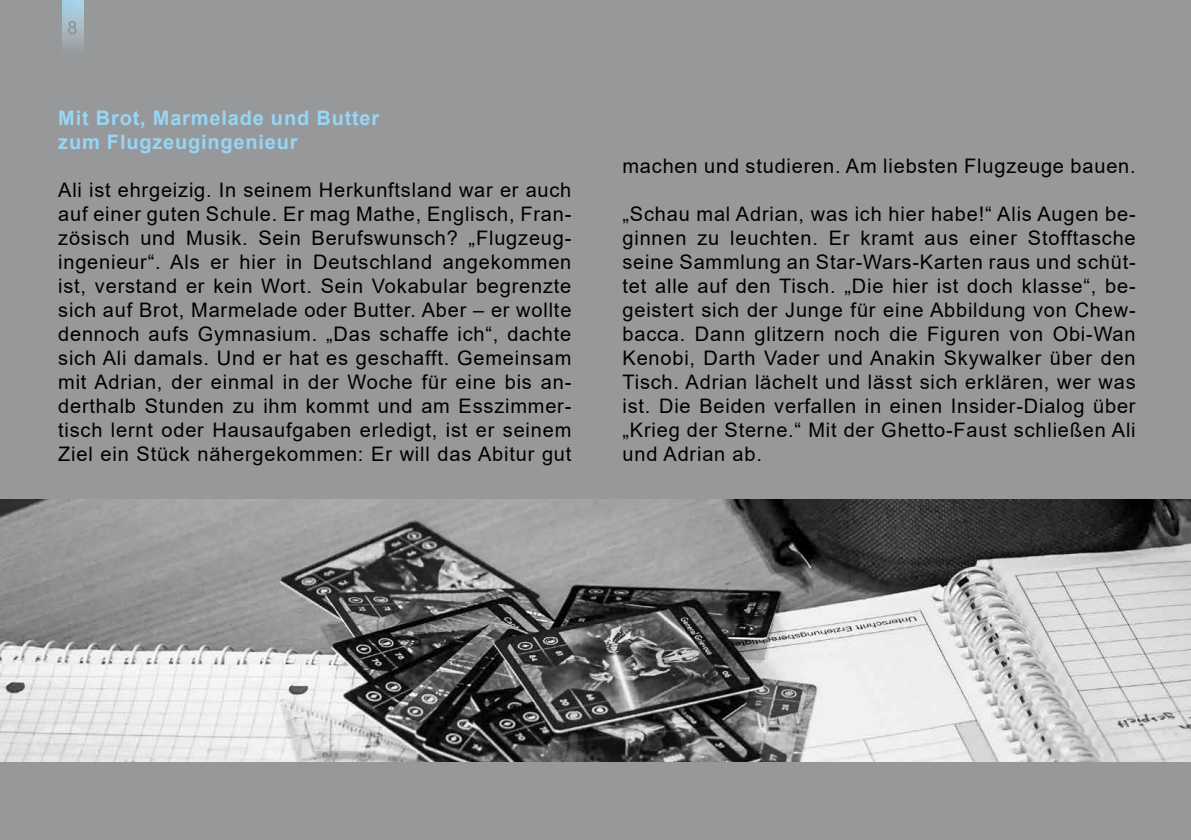
<style>
.page{position:relative;width:1191px;height:840px;background:#fff}
.page>*{position:absolute;margin:0;border:0;box-sizing:border-box;transform-origin:0 0}
.t1{font:20px/24px "Arial";letter-spacing:.04em;color:#000;text-align:justify}
.t2{font:700 20px/24px "Arial";letter-spacing:.04em;color:#97d6f6}
.t3{font:18px "Arial";color:#8e8e8e}
</style>
<div class="page">
<div style="left:0;top:0;width:1191px;height:839px;background:#969899"></div>
<svg style="left:62px;top:0;width:21px;height:47px"></svg>
<img style="left:0;top:499px;width:1191px;height:262px">
<p class="t3" style="left:67px;top:15px;width:12px">8</p>
<p class="t2" style="left:58px;top:106px;width:322px">Mit Brot, Marmelade und Butter zum Flugzeugingenieur</p>
<p class="t1" style="left:58px;top:178px;width:515px">Ali ist ehrgeizig. In seinem Herkunftsland war er auch auf einer guten Schule. Er mag Mathe, Englisch, Fran&shy;zösisch und Musik. Sein Berufswunsch? „Flugzeug&shy;ingenieur“. Als er hier in Deutschland angekommen ist, verstand er kein Wort. Sein Vokabular begrenzte sich auf Brot, Marmelade oder Butter. Aber – er wollte dennoch aufs Gymnasium. „Das schaffe ich“, dachte sich Ali damals. Und er hat es geschafft. Gemeinsam mit Adrian, der einmal in der Woche für eine bis an&shy;derthalb Stunden zu ihm kommt und am Esszimmer&shy;tisch lernt oder Hausaufgaben erledigt, ist er seinem Ziel ein Stück nähergekommen: Er will das Abitur gut</p>
<p class="t1" style="left:622px;top:154px;width:515px">machen und studieren. Am liebsten Flugzeuge bauen.</p>
<p class="t1" style="left:622px;top:202px;width:515px">„Schau mal Adrian, was ich hier habe!“ Alis Augen be&shy;ginnen zu leuchten. Er kramt aus einer Stofftasche seine Sammlung an Star-Wars-Karten raus und schüt&shy;tet alle auf den Tisch. „Die hier ist doch klasse“, be&shy;geistert sich der Junge für eine Abbildung von Chew&shy;bacca. Dann glitzern noch die Figuren von Obi-Wan Kenobi, Darth Vader und Anakin Skywalker über den Tisch. Adrian lächelt und lässt sich erklären, wer was ist. Die Beiden verfallen in einen Insider-Dialog über „Krieg der Sterne.“ Mit der Ghetto-Faust schließen Ali und Adrian ab.</p>
</div>
